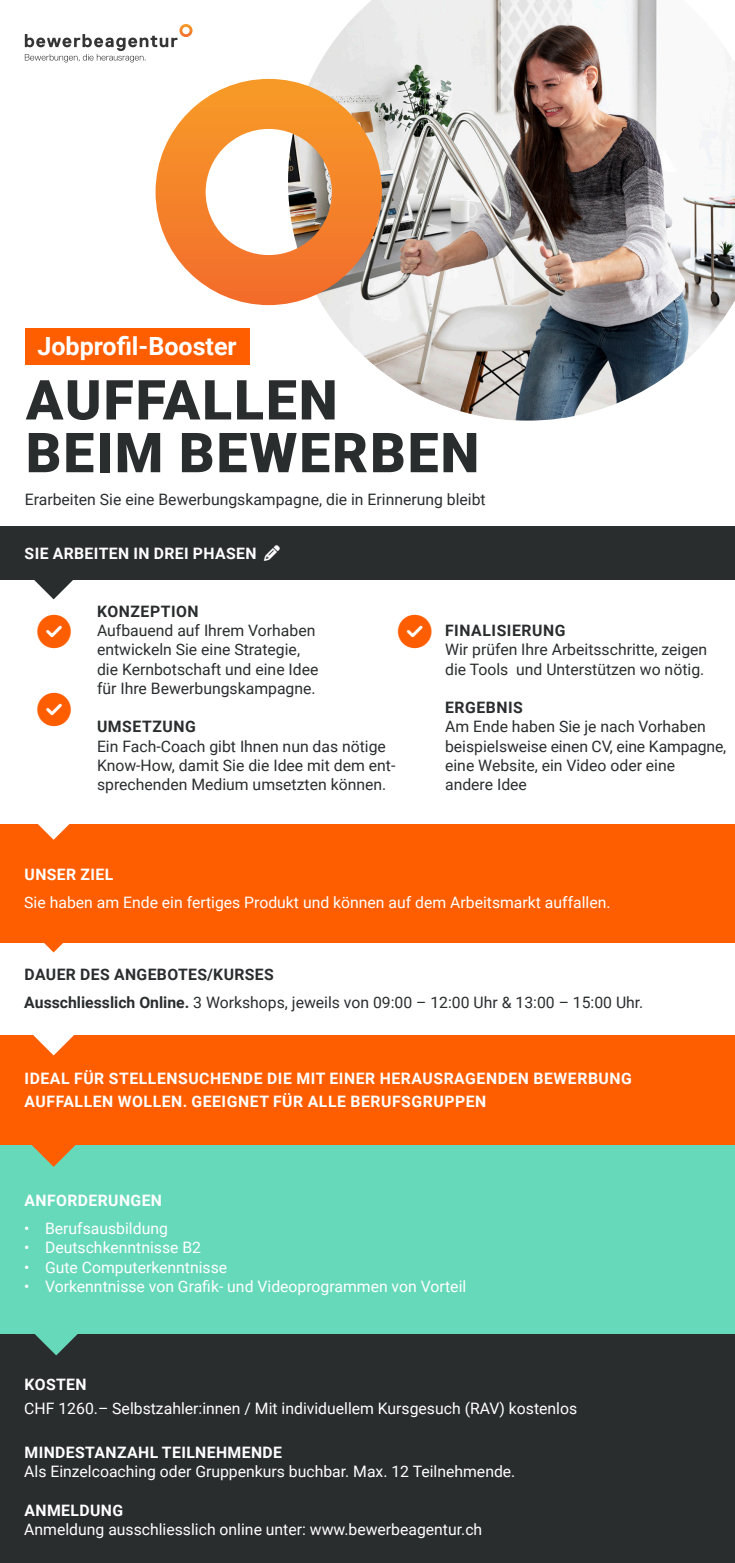
<style>
.page{position:relative;width:735px;height:1563px;background:#fff}
.page>*{position:absolute;margin:0;border:0;box-sizing:border-box;transform-origin:0 0}
.Lauftext{font:900 55.12px "Roboto";letter-spacing:.035em;color:#2a2d2e}
.Lauftext-2{font:700 25.03px "Roboto";color:#fff}
.Lauftext-3{font:15.75px/19.2px "Roboto";color:#2a2d2e}
.Lauftext-4{font:15.75px "Roboto";color:#fff}
.Lauftext-5{font:700 15.75px/22.8px "Roboto";letter-spacing:.035em;color:#fff}
.Lauftext-6{font:700 15.75px "Roboto";letter-spacing:.035em;color:#2a2d2e}
.s1{font-weight:700}
</style>
<div class="page">
<img style="left:311px;top:0;width:423px;height:421px">
<div style="left:0;top:1132px;width:734px;height:221px;background:#66d9ba"></div>
<svg style="left:25px;top:24px;width:167px;height:38px"></svg>
<div style="left:0;top:526px;width:734px;height:53px;background:#2a2d2e"></div>
<svg style="left:32px;top:579px;width:43px;height:20px"></svg>
<div style="left:0;top:823px;width:734px;height:129px;background:#ff5e00"></div>
<svg style="left:32px;top:823px;width:43px;height:17px"></svg>
<div style="left:0;top:943px;width:734px;height:90px;background:#fff"></div>
<svg style="left:44px;top:943px;width:19px;height:9px"></svg>
<div style="left:0;top:1035px;width:734px;height:109px;background:#ff5e00"></div>
<svg style="left:32px;top:1145px;width:43px;height:22px"></svg>
<svg style="left:33px;top:1035px;width:41px;height:20px"></svg>
<div style="left:0;top:1334px;width:734px;height:229px;background:#2a2d2e"></div>
<svg style="left:35px;top:1334px;width:43px;height:21px"></svg>
<svg style="left:155px;top:79px;width:227px;height:226px"></svg>
<div style="left:25px;top:328px;width:224px;height:36px;background:#ff5e00"></div>
<p class="Lauftext-2" style="left:37px;top:329px;width:201px">Jobprofil-Booster</p>
<p class="Lauftext" style="left:26px;top:361px;width:313px">AUFFALLEN</p>
<p class="Lauftext" style="left:26px;top:414px;width:455px">BEIM BEWERBEN</p>
<p class="Lauftext-3" style="left:25px;top:489px;width:462px">Erarbeiten Sie eine Bewerbungskampagne, die in Erinnerung bleibt</p>
<p class="Lauftext-5" style="left:25px;top:542px;width:233px">SIE ARBEITEN IN DREI PHASEN</p>
<p class="Lauftext-6" style="left:97px;top:600px;width:103px">KONZEPTION</p>
<p class="Lauftext-3" style="left:97px;top:620px;width:220px">Aufbauend auf Ihrem Vorhaben</p>
<p class="Lauftext-3" style="left:97px;top:639px;width:204px">entwickeln Sie eine Strategie,</p>
<p class="Lauftext-3" style="left:97px;top:659px;width:223px">die Kernbotschaft und eine Idee</p>
<p class="Lauftext-3" style="left:97px;top:678px;width:220px">für Ihre Bewerbungskampagne.</p>
<p class="Lauftext-6" style="left:97px;top:716px;width:100px">UMSETZUNG</p>
<p class="Lauftext-3" style="left:97px;top:736px;width:300px">Ein Fach-Coach gibt Ihnen nun das nötige<br>Know-How, damit Sie die Idee mit dem ent&shy;sprechenden Medium umsetzten können.</p>
<p class="Lauftext-6" style="left:445px;top:619px;width:122px">FINALISIERUNG</p>
<p class="Lauftext-3" style="left:445px;top:639px;width:263px">Wir prüfen Ihre Arbeitsschritte, zeigen</p>
<p class="Lauftext-3" style="left:445px;top:659px;width:260px">die Tools und Unterstützen wo nötig.</p>
<p class="Lauftext-6" style="left:445px;top:696px;width:79px">ERGEBNIS</p>
<p class="Lauftext-3" style="left:445px;top:716px;width:262px">Am Ende haben Sie je nach Vorhaben</p>
<p class="Lauftext-3" style="left:445px;top:736px;width:282px">beispielsweise einen CV, eine Kampagne, eine Website, ein Video oder eine</p>
<p class="Lauftext-3" style="left:445px;top:774px;width:83px">andere Idee</p>
<p class="Lauftext-5" style="left:25px;top:862px;width:90px">UNSER ZIEL</p>
<p class="Lauftext-4" style="left:24px;top:891px;width:587px">Sie haben am Ende ein fertiges Produkt und können auf dem Arbeitsmarkt auffallen.</p>
<p class="Lauftext-6" style="left:25px;top:963px;width:251px">DAUER DES ANGEBOTES/KURSES</p>
<p class="Lauftext-3" style="left:24px;top:992px;width:620px"><span class="s1">Ausschliesslich Online.</span> 3 Workshops, jeweils von 09:00 – 12:00 Uhr &amp; 13:00 – 15:00 Uhr.</p>
<p class="Lauftext-5" style="left:25px;top:1067px;width:608px">IDEAL FÜR STELLENSUCHENDE DIE MIT EINER HERAUSRAGENDEN BEWERBUNG<br>AUFFALLEN WOLLEN. GEEIGNET FÜR ALLE BERUFSGRUPPEN</p>
<p class="Lauftext-5" style="left:25px;top:1188px;width:139px">ANFORDERUNGEN</p>
<p class="Lauftext-4" style="left:24px;top:1217px;width:145px">• Berufsausbildung</p>
<p class="Lauftext-4" style="left:24px;top:1236px;width:178px">• Deutschkenntnisse B2</p>
<p class="Lauftext-4" style="left:24px;top:1256px;width:204px">• Gute Computerkenntnisse</p>
<p class="Lauftext-4" style="left:24px;top:1275px;width:443px">• Vorkenntnisse von Grafik- und Videoprogrammen von Vorteil</p>
<p class="Lauftext-5" style="left:25px;top:1372px;width:64px">KOSTEN</p>
<p class="Lauftext-4" style="left:24px;top:1397px;width:554px">CHF 1260.– Selbstzahler:innen / Mit individuellem Kursgesuch (RAV) kostenlos</p>
<p class="Lauftext-5" style="left:25px;top:1440px;width:259px">MINDESTANZAHL TEILNEHMENDE</p>
<p class="Lauftext-4" style="left:24px;top:1460px;width:492px">Als Einzelcoaching oder Gruppenkurs buchbar. Max. 12 Teilnehmende.</p>
<p class="Lauftext-5" style="left:25px;top:1498px;width:100px">ANMELDUNG</p>
<p class="Lauftext-4" style="left:24px;top:1518px;width:459px">Anmeldung ausschliesslich online unter: www.bewerbeagentur.ch</p>
</div>
